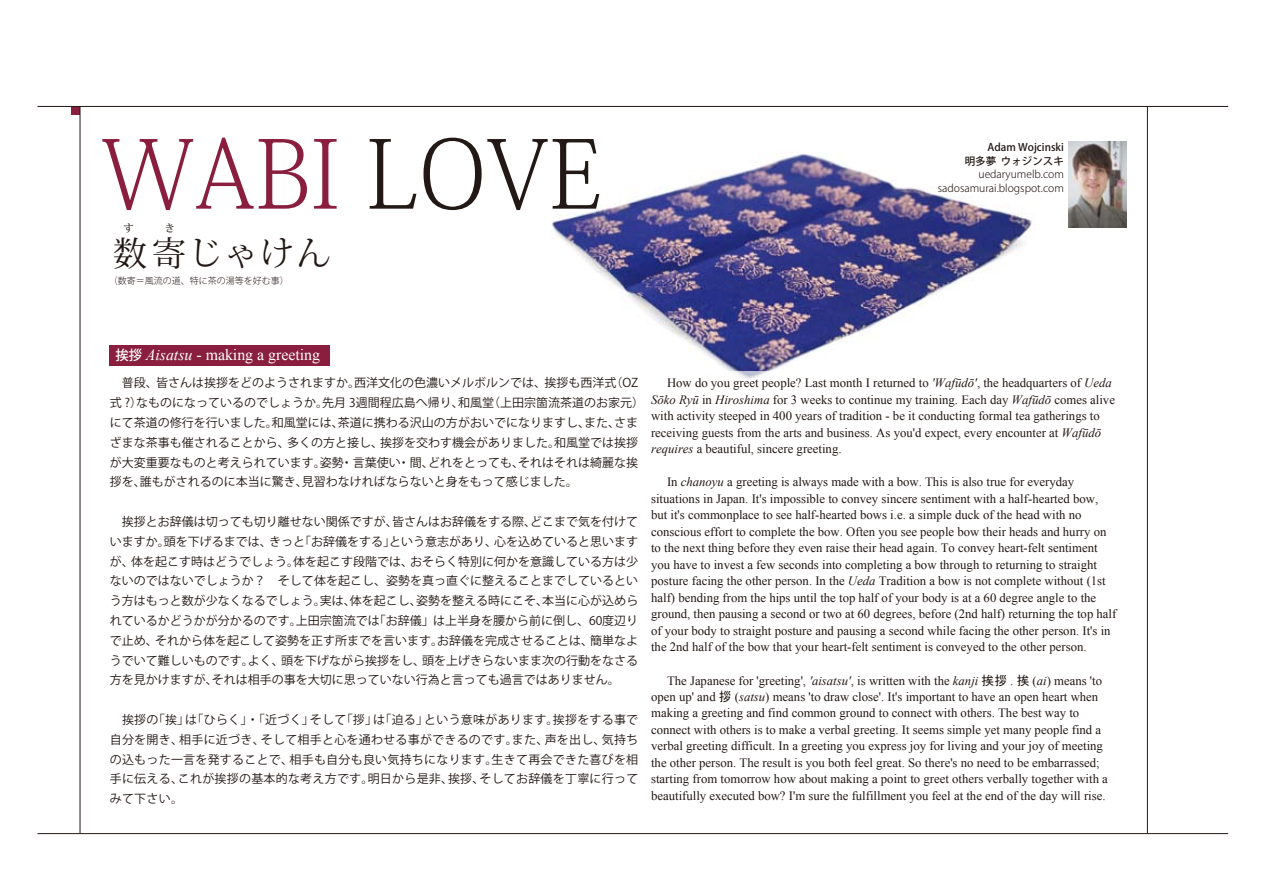
<style>
.page{position:relative;width:1263px;height:893px;background:#fff}
.page>*{position:absolute;margin:0;border:0;box-sizing:border-box;transform-origin:0 0}
.t1{font:200 94.5px "Koz Min Pro";color:#891e3e}
.t2{font:34.5px "Koz Min Pro";color:#221815}
.t3{font:15.9px "Times New Roman";color:#fff}
.t4{font:12.75px/16.5px "Times New Roman";color:#221815}
.t5{font:12px/19.8px "Koz Go Pro";color:#221815;text-align:justify}
.t6{font:300 10.5px "Koz Go Pro";color:#221815}
.t7{font:500 10.5px/13.5px "Koz Go Pro";color:#221815;text-align:right}
.t8{font:300 9px "Koz Go Pro";color:#221815}
.s1{color:#221815}
.s2{font-size:33.9px}
.s3{font-family:"Koz Go Pro";font-weight:500;font-size:13.5px}
.s4{font-style:italic}
.s5{font-family:"MS Gothic"}
</style>
<div class="page">
<img style="left:551px;top:153px;width:481px;height:218px">
<div style="left:72px;top:106px;width:8px;height:9px;background:#891e3e"></div>
<img style="left:1069px;top:141px;width:57px;height:86px">
<hr style="left:1147px;top:106px;width:1px;height:728px;background:#221815">
<hr style="left:80px;top:106px;width:1px;height:728px;background:#221815">
<hr style="left:38px;top:106px;width:1190px;height:1px;background:#221815">
<hr style="left:38px;top:833px;width:1190px;height:1px;background:#221815">
<div style="left:110px;top:345px;width:220px;height:21px;background:#891e3e"></div>
<h1 class="t1" style="left:101px;top:108px;width:502px">WABI <span class="s1">LOVE</span></h1>
<h2 class="t2" style="left:113px;top:229px;width:219px"><span class="s2">数寄</span>じゃけん</h2>
<p class="t8" style="left:109px;top:275px;width:181px">（数寄＝風流の道、特に茶の湯等を好む事）</p>
<p class="t7" style="left:965px;top:141px;width:101px">Adam Wojcinski<br>明多夢 ウォジンスキ</p>
<p class="t6" style="left:978px;top:168px;width:87px">uedaryumelb.com</p>
<p class="t6" style="left:938px;top:181px;width:128px">sadosamurai.blogspot.com</p>
<p class="t3" style="left:115px;top:344px;width:206px"><span class="s3">挨拶</span> <span class="s4">Aisatsu</span> - making a greeting</p>
<p class="t5" style="left:110px;top:373px;width:536px;text-align:left">　普段、皆さんは挨拶をどのようされますか。西洋文化の色濃いメルボルンでは、挨拶も西洋式（OZ式 ?）なものになっているのでしょうか。先月 3週間程広島へ帰り、和風堂（上田宗箇流茶道のお家元）にて茶道の修行を行いました。和風堂には、茶道に携わる沢山の方がおいでになりますし、また、さまざまな茶事も催されることから、多くの方と接し、挨拶を交わす機会がありました。和風堂では挨拶が大変重要なものと考えられています。姿勢・言葉使い・間、どれをとっても、それはそれは綺麗な挨拶を、誰もがされるのに本当に驚き、見習わなければならないと身をもって感じました。</p>
<p class="t5" style="left:110px;top:512px;width:530px">　挨拶とお辞儀は切っても切り離せない関係ですが、皆さんはお辞儀をする際、どこまで気を付けていますか。頭を下げるまでは、きっと「お辞儀をする」という意志があり、心を込めていると思いますが、体を起こす時はどうでしょう。体を起こす段階では、おそらく特別に何かを意識している方は少ないのではないでしょうか？　そして体を起こし、姿勢を真っ直ぐに整えることまでしているという方はもっと数が少なくなるでしょう。実は、体を起こし、姿勢を整える時にこそ、本当に心が込められているかどうかが分かるのです。上田宗箇流では「お辞儀」は上半身を腰から前に倒し、60度辺りで止め、それから体を起こして姿勢を正す所までを言います。お辞儀を完成させることは、簡単なようでいて難しいものです。よく、頭を下げながら挨拶をし、頭を上げきらないまま次の行動をなさる方を見かけますが、それは相手の事を大切に思っていない行為と言っても過言ではありません。</p>
<p class="t5" style="left:110px;top:710px;width:530px">　挨拶の「挨」は「ひらく」・「近づく」そして「拶」は「迫る」という意味があります。挨拶をする事で自分を開き、相手に近づき、そして相手と心を通わせる事ができるのです。また、声を出し、気持ちの込もった一言を発することで、相手も自分も良い気持ちになります。生きて再会できた喜びを相手に伝える、これが挨拶の基本的な考え方です。明日から是非、挨拶、そしてお辞儀を丁寧に行ってみて下さい。</p>
<p class="t4" style="left:651px;top:375px;width:465px;text-indent:16px">How do you greet people? Last month I returned to <span class="s4">'Wafūdō'</span>, the headquarters of <span class="s4">Ueda Sōko Ryū</span> in <span class="s4">Hiroshima</span> for 3 weeks to continue my training. Each day <span class="s4">Wafūdō</span> comes alive with activity steeped in 400 years of tradition - be it conducting formal tea gatherings to receiving guests from the arts and business. As you'd expect, every encounter at <span class="s4">Wafūdō requires</span> a beautiful, sincere greeting.</p>
<p class="t4" style="left:651px;top:474px;width:467px;text-indent:16px">In <span class="s4">chanoyu</span> a greeting is always made with a bow. This is also true for everyday situations in Japan. It's impossible to convey sincere sentiment with a half-hearted bow, but it's commonplace to see half-hearted bows i.e. a simple duck of the head with no conscious effort to complete the bow. Often you see people bow their heads and hurry on to the next thing before they even raise their head again. To convey heart-felt sentiment you have to invest a few seconds into completing a bow through to returning to straight posture facing the other person. In the <span class="s4">Ueda</span> Tradition a bow is not complete without (1st half) bending from the hips until the top half of your body is at a 60 degree angle to the ground, then pausing a second or two at 60 degrees, before (2nd half) returning the top half of your body to straight posture and pausing a second while facing the other person. It's in the 2nd half of the bow that your heart-felt sentiment is conveyed to the other person.</p>
<p class="t4" style="left:651px;top:672px;width:458px;text-indent:16px">The Japanese for 'greeting', <span class="s4">'aisatsu'</span>, is written with the <span class="s4">kanji</span> <span class="s5">挨拶</span> . <span class="s5">挨</span> (<span class="s4">ai</span>) means 'to open up' and <span class="s5">拶</span> (<span class="s4">satsu</span>) means 'to draw close'. It's important to have an open heart when making a greeting and find common ground to connect with others. The best way to connect with others is to make a verbal greeting. It seems simple yet many people find a verbal greeting difficult. In a greeting you express joy for living and your joy of meeting the other person. The result is you both feel great. So there's no need to be embarrassed; starting from tomorrow how about making a point to greet others verbally together with a beautifully executed bow? I'm sure the fulfillment you feel at the end of the day will rise.</p>
</div>
